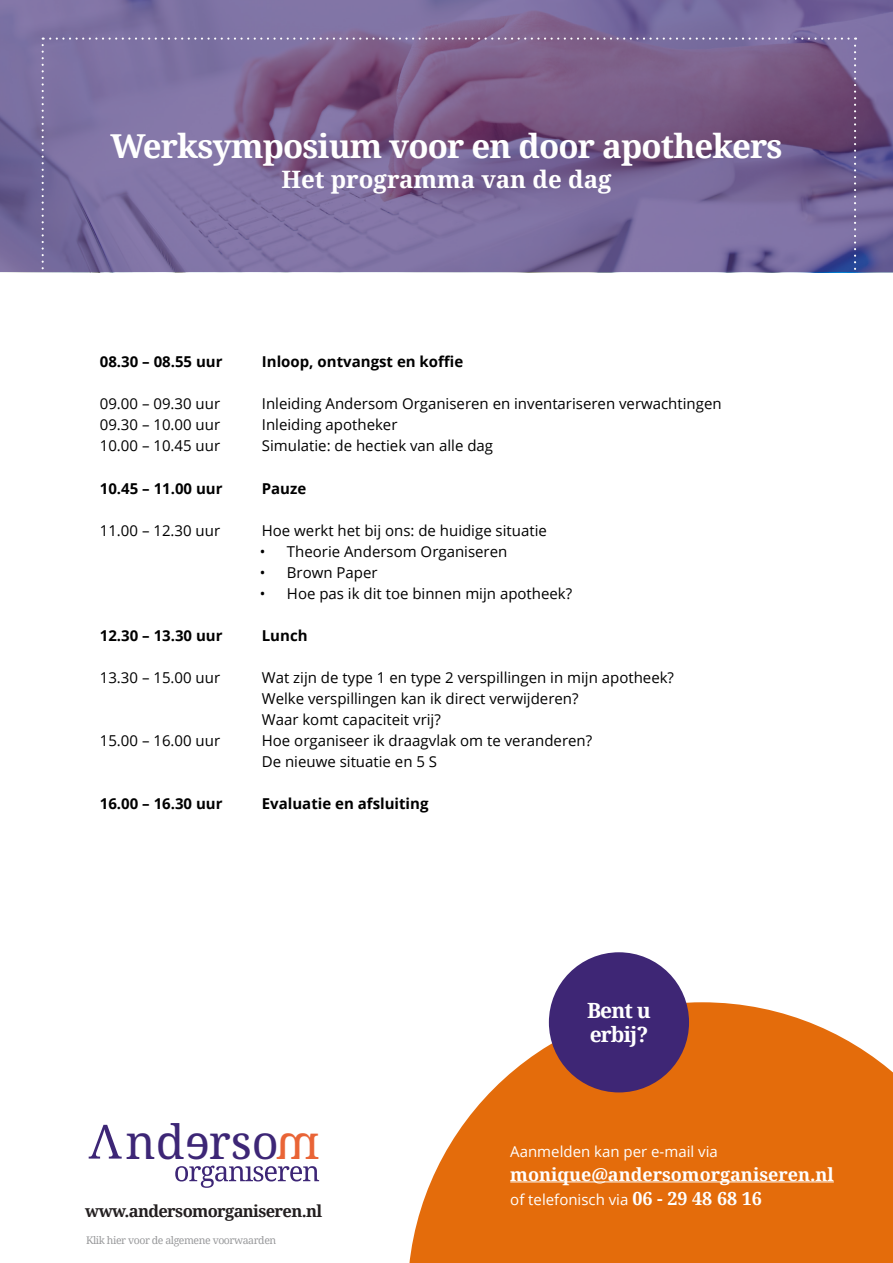
<style>
.page{position:relative;width:893px;height:1263px;background:#fff}
.page>*{position:absolute;margin:0;border:0;box-sizing:border-box;transform-origin:0 0}
.t1{font:47.25px "Droid Serif";color:#3d2676}
.t2{font:700 33px "Droid Serif";letter-spacing:-.025em;color:#fff}
.t3{font:700 24px "Droid Serif";color:#fff}
.t4{font:700 21px "Droid Serif";letter-spacing:-.04em;color:#fff}
.t5{font:700 18px "Droid Serif";color:#fff}
.t6{font:700 16.5px "Droid Serif";letter-spacing:-.04em;color:#231f20}
.t7{font:15px "Open Sans";color:#000}
.t8{font:700 15px "Open Sans";color:#000}
.t9{font:15px "Open Sans";color:#fff}
.t10{font:10.5px "Droid Serif";letter-spacing:-.04em;color:#6c6d70}
.s1{font-family:"Droid Serif";font-weight:700;font-size:18px}
</style>
<div class="page">
<svg style="left:409px;top:1002px;width:484px;height:261px;fill:#e46c0b"></svg>
<hr style="left:510px;top:1181px;width:324px;height:1px;background:#fff">
<svg style="left:0;top:0;width:893px;height:272px;background:#776a9c"></svg>
<svg style="left:42px;top:38px;width:814px;height:235px;background:#7b6695"></svg>
<div style="left:549px;top:952px;width:140px;height:140px;background:#3e2675;border-radius:50%"></div>
<svg style="left:89px;top:1125px;width:33px;height:33px"></svg>
<svg style="left:175px;top:1165px;width:144px;height:23px"></svg>
<p class="t2" style="left:110px;top:127px;width:674px">Werksymposium voor en door apothekers</p>
<p class="t3" style="left:281px;top:165px;width:331px">Het programma van de dag</p>
<p class="t8" style="left:100px;top:351px;width:124px">08.30 – 08.55 uur</p>
<p class="t8" style="left:262px;top:351px;width:203px">Inloop, ontvangst en koffie</p>
<p class="t7" style="left:100px;top:394px;width:122px">09.00 – 09.30 uur</p>
<p class="t7" style="left:262px;top:394px;width:461px">Inleiding Andersom Organiseren en inventariseren verwachtingen</p>
<p class="t7" style="left:100px;top:415px;width:122px">09.30 – 10.00 uur</p>
<p class="t7" style="left:262px;top:415px;width:137px">Inleiding apotheker</p>
<p class="t7" style="left:100px;top:436px;width:122px">10.00 – 10.45 uur</p>
<p class="t7" style="left:262px;top:436px;width:233px">Simulatie: de hectiek van alle dag</p>
<p class="t8" style="left:100px;top:477px;width:124px">10.45 – 11.00 uur</p>
<p class="t8" style="left:262px;top:477px;width:46px">Pauze</p>
<p class="t7" style="left:100px;top:520px;width:122px">11.00 – 12.30 uur</p>
<p class="t7" style="left:262px;top:520px;width:287px">Hoe werkt het bij ons: de huidige situatie</p>
<p class="t7" style="left:260px;top:541px;width:249px">• Theorie Andersom Organiseren</p>
<p class="t7" style="left:260px;top:562px;width:119px">• Brown Paper</p>
<p class="t7" style="left:260px;top:583px;width:314px">• Hoe pas ik dit toe binnen mijn apotheek?</p>
<p class="t8" style="left:100px;top:624px;width:124px">12.30 – 13.30 uur</p>
<p class="t8" style="left:262px;top:624px;width:47px">Lunch</p>
<p class="t7" style="left:100px;top:667px;width:122px">13.30 – 15.00 uur</p>
<p class="t7" style="left:262px;top:667px;width:414px">Wat zijn de type 1 en type 2 verspillingen in mijn apotheek?</p>
<p class="t7" style="left:262px;top:688px;width:318px">Welke verspillingen kan ik direct verwijderen?</p>
<p class="t7" style="left:262px;top:709px;width:180px">Waar komt capaciteit vrij?</p>
<p class="t7" style="left:100px;top:730px;width:122px">15.00 – 16.00 uur</p>
<p class="t7" style="left:262px;top:730px;width:332px">Hoe organiseer ik draagvlak om te veranderen?</p>
<p class="t7" style="left:262px;top:751px;width:177px">De nieuwe situatie en 5 S</p>
<p class="t8" style="left:100px;top:792px;width:124px">16.00 – 16.30 uur</p>
<p class="t8" style="left:262px;top:792px;width:168px">Evaluatie en afsluiting</p>
<p class="t1" style="left:126px;top:1114px;width:155px">nd rso</p>
<p class="t6" style="left:85px;top:1202px;width:238px">www.andersomorganiseren.nl</p>
<p class="t10" style="left:86px;top:1234px;width:192px">Klik hier voor de algemene voorwaarden</p>
<p class="t4" style="left:587px;top:999px;width:65px">Bent u</p>
<p class="t4" style="left:590px;top:1023px;width:60px">erbij?</p>
<p class="t9" style="left:510px;top:1141px;width:209px">Aanmelden kan per e-mail via</p>
<p class="t5" style="left:510px;top:1164px;width:325px">monique@andersomorganiseren.nl</p>
<p class="t9" style="left:510px;top:1189px;width:253px">of telefonisch via <span class="s1">06 - 29 48 68 16</span></p>
</div>
